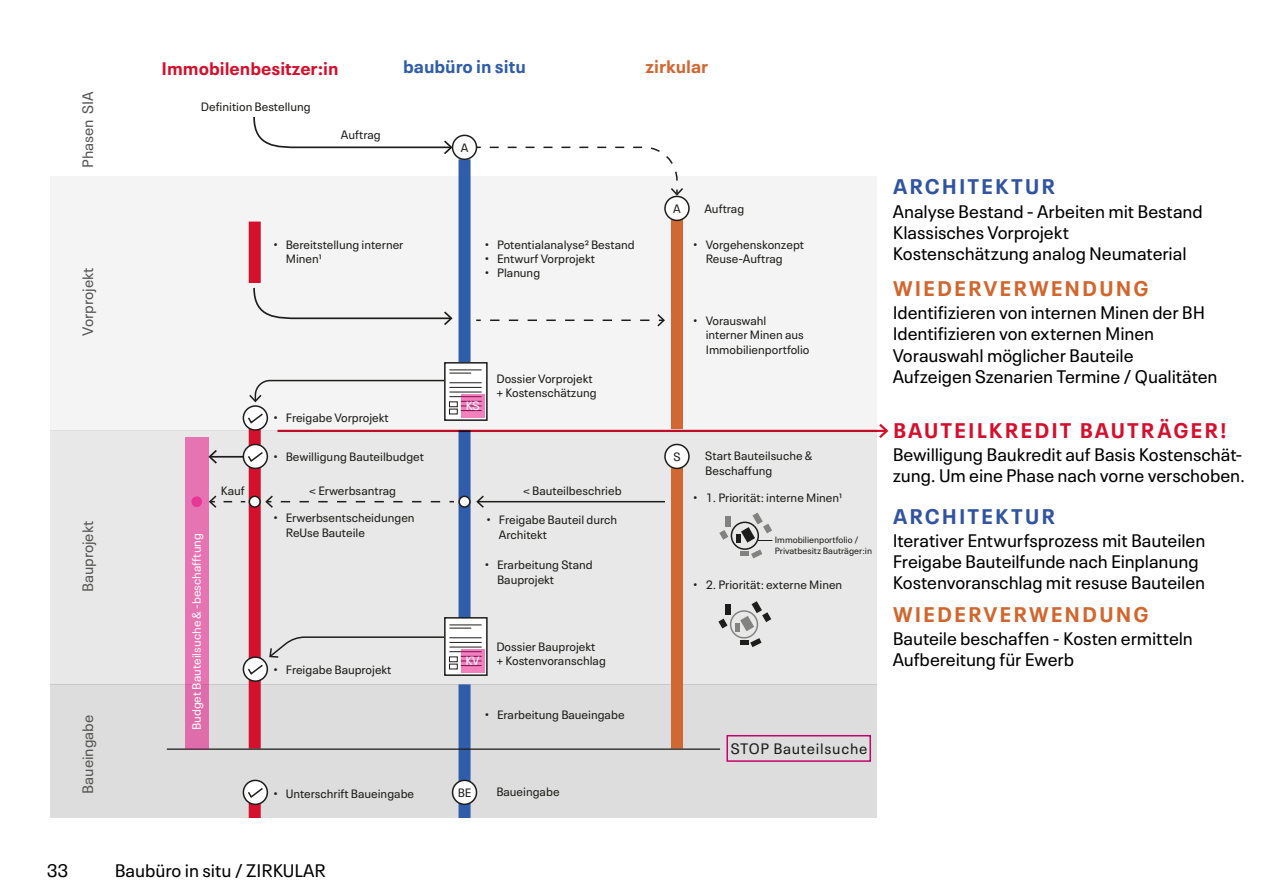
<style>
.page{position:relative;width:1263px;height:893px;background:#fff}
.page>*{position:absolute;margin:0;border:0;box-sizing:border-box;transform-origin:0 0}
.t1{font:700 21px "Neue Plak Text";letter-spacing:.1em;color:#d1672e}
.t2{font:700 21px "Neue Plak Text";letter-spacing:.1em;color:#d4102e}
.t3{font:700 21px "Neue Plak Text";letter-spacing:.1em;color:#3154a1}
.t4{font:18px/21px "Neue Plak Text";letter-spacing:-.005em;color:#000}
.t5{font:700 18px "Neue Plak Text";color:#d4102c}
.t6{font:700 18px "Neue Plak Text";color:#305da9}
.t7{font:700 18px "Neue Plak Text";color:#d16732}
.t8{font:15px "Neue Plak Text";color:#575756}
.t9{font:15px "Neue Plak Text";letter-spacing:.05em;color:#1d1d1b}
.t10{font:12px/14.4px "Neue Plak Text";color:#1d1d1b}
.t11{font:12px "Neue Plak Text";color:#fff}
.t12{font:9px/10.8px "Neue Plak Text";color:#1d1d1b}
</style>
<div class="page">
<div style="left:50px;top:176px;width:827px;height:255px;background:#f4f4f4"></div>
<div style="left:50px;top:431px;width:827px;height:254px;background:#e8e8e8"></div>
<div style="left:50px;top:684px;width:827px;height:134px;background:#ddd"></div>
<svg style="left:253px;top:117px;width:200px;height:37px"></svg>
<svg style="left:253px;top:288px;width:200px;height:37px"></svg>
<div style="left:458px;top:159px;width:12px;height:204px;background:#305da9"></div>
<div style="left:458px;top:430px;width:12px;height:204px;background:#305da9"></div>
<div style="left:458px;top:684px;width:12px;height:134px;background:#305da9"></div>
<div style="left:249px;top:418px;width:12px;height:331px;background:#d4102c"></div>
<div style="left:249px;top:789px;width:12px;height:29px;background:#d4102c"></div>
<div style="left:249px;top:222px;width:12px;height:61px;background:#d4102c"></div>
<div style="left:671px;top:217px;width:12px;height:212px;background:#d16732"></div>
<div style="left:671px;top:468px;width:12px;height:281px;background:#d16732"></div>
<hr style="left:210px;top:456px;width:33px;height:2px;background:#1d1d1b">
<svg style="left:208px;top:450px;width:9px;height:14px"></svg>
<svg style="left:489px;top:146px;width:194px;height:50px"></svg>
<svg style="left:490px;top:314px;width:175px;height:12px"></svg>
<hr style="left:478px;top:501px;width:187px;height:1px;background:#1d1d1b">
<svg style="left:476px;top:496px;width:8px;height:12px"></svg>
<svg style="left:265px;top:496px;width:175px;height:12px"></svg>
<svg style="left:209px;top:496px;width:23px;height:12px"></svg>
<hr style="left:167px;top:748px;width:553px;height:2px;background:#1d1d1b">
<div style="left:452px;top:135px;width:25px;height:25px;border:2px solid #1d1d1b;border-radius:50%"></div>
<div style="left:453px;top:780px;width:23px;height:24px;background:#fff;border-radius:50%"></div>
<div style="left:452px;top:780px;width:25px;height:25px;border:2px solid #1d1d1b;border-radius:50%"></div>
<div style="left:185px;top:437px;width:23px;height:312px;background:#e674b2"></div>
<div style="left:665px;top:196px;width:24px;height:24px;background:#fff;border-radius:50%"></div>
<div style="left:664px;top:196px;width:26px;height:25px;border:2px solid #1d1d1b;border-radius:50%"></div>
<div style="left:665px;top:444px;width:24px;height:24px;background:#fff;border-radius:50%"></div>
<div style="left:664px;top:444px;width:26px;height:25px;border:2px solid #1d1d1b;border-radius:50%"></div>
<div style="left:249px;top:496px;width:11px;height:11px;background:#fff;border-radius:50%"></div>
<div style="left:249px;top:496px;width:12px;height:12px;border:2px solid #1d1d1b;border-radius:50%"></div>
<div style="left:459px;top:496px;width:11px;height:11px;background:#fff;border-radius:50%"></div>
<div style="left:458px;top:496px;width:13px;height:12px;border:2px solid #1d1d1b;border-radius:50%"></div>
<div style="left:191px;top:496px;width:11px;height:11px;background:#e63996;border-radius:50%"></div>
<svg style="left:447px;top:365px;width:38px;height:53px"></svg>
<div style="left:444px;top:362px;width:44px;height:59px;border:2px solid #1d1d1b"></div>
<hr style="left:449px;top:370px;width:33px;height:1px;background:#1d1d1b">
<div style="left:461px;top:394px;width:23px;height:24px;background:#f280be"></div>
<svg style="left:447px;top:620px;width:38px;height:53px"></svg>
<div style="left:444px;top:617px;width:44px;height:59px;border:2px solid #1d1d1b"></div>
<hr style="left:449px;top:637px;width:33px;height:1px;background:#1d1d1b">
<hr style="left:449px;top:642px;width:33px;height:1px;background:#1d1d1b">
<hr style="left:449px;top:647px;width:33px;height:1px;background:#1d1d1b">
<hr style="left:449px;top:651px;width:33px;height:1px;background:#1d1d1b">
<div style="left:449px;top:657px;width:8px;height:5px;border:1px solid #1d1d1b"></div>
<div style="left:449px;top:664px;width:8px;height:5px;border:1px solid #1d1d1b"></div>
<hr style="left:449px;top:625px;width:33px;height:1px;background:#1d1d1b">
<svg style="left:449px;top:628px;width:22px;height:1px"></svg>
<svg style="left:243px;top:444px;width:24px;height:24px"></svg>
<div style="left:243px;top:444px;width:25px;height:25px;border:2px solid #1d1d1b;border-radius:50%"></div>
<svg style="left:246px;top:450px;width:19px;height:13px"></svg>
<svg style="left:461px;top:649px;width:23px;height:24px"></svg>
<svg style="left:243px;top:406px;width:24px;height:24px"></svg>
<div style="left:243px;top:405px;width:25px;height:26px;border:2px solid #1d1d1b;border-radius:50%"></div>
<svg style="left:246px;top:373px;width:236px;height:52px"></svg>
<svg style="left:243px;top:657px;width:24px;height:24px"></svg>
<div style="left:243px;top:656px;width:25px;height:26px;border:2px solid #1d1d1b;border-radius:50%"></div>
<svg style="left:246px;top:636px;width:200px;height:40px"></svg>
<svg style="left:243px;top:780px;width:24px;height:24px"></svg>
<div style="left:243px;top:780px;width:25px;height:25px;border:2px solid #1d1d1b;border-radius:50%"></div>
<svg style="left:246px;top:786px;width:19px;height:13px"></svg>
<div style="left:730px;top:610px;width:28px;height:29px;border:2px solid #1d1d1b;border-radius:50%"></div>
<svg style="left:718px;top:619px;width:9px;height:9px"></svg>
<svg style="left:736px;top:601px;width:35px;height:31px"></svg>
<div style="left:725px;top:605px;width:5px;height:10px;background:#1d1d1b"></div>
<svg style="left:740px;top:638px;width:21px;height:9px"></svg>
<div style="left:731px;top:522px;width:28px;height:28px;border:2px solid #1d1d1b;border-radius:50%"></div>
<svg style="left:719px;top:530px;width:9px;height:10px"></svg>
<div style="left:726px;top:516px;width:5px;height:10px;background:#828281"></div>
<svg style="left:741px;top:549px;width:21px;height:9px"></svg>
<svg style="left:737px;top:512px;width:35px;height:31px"></svg>
<hr style="left:277px;top:430px;width:610px;height:2px;background:#d4102e">
<svg style="left:877px;top:423px;width:12px;height:15px"></svg>
<div style="left:726px;top:735px;width:145px;height:27px;border:2px solid #e6007d"></div>
<p class="t8" style="left:76px;top:168px;width:78px;rotate:-90deg">Phasen SIA</p>
<p class="t8" style="left:76px;top:336px;width:69px;rotate:-90deg">Vorprojekt</p>
<p class="t8" style="left:76px;top:592px;width:73px;rotate:-90deg">Bauprojekt</p>
<p class="t8" style="left:76px;top:794px;width:81px;rotate:-90deg">Baueingabe</p>
<h2 class="t5" style="left:162px;top:54px;width:179px">Immobilenbesitzer:in</h2>
<p class="t10" style="left:201px;top:98px;width:111px">Definition Bestellung</p>
<p class="t10" style="left:341px;top:126px;width:41px">Auftrag</p>
<h2 class="t6" style="left:403px;top:52px;width:124px">baubüro in situ</h2>
<h2 class="t7" style="left:646px;top:52px;width:64px">zirkular</h2>
<p class="t10" style="left:461px;top:139px;width:9px">A</p>
<p class="t10" style="left:673px;top:200px;width:9px">A</p>
<p class="t10" style="left:704px;top:200px;width:41px">Auftrag</p>
<p class="t10" style="left:286px;top:236px;width:119px;text-indent:-13px">• Bereitstellung interner<br>Minen1</p>
<p class="t10" style="left:484px;top:236px;width:152px">• Potentialanalyse2 Bestand</p>
<p class="t10" style="left:484px;top:250px;width:112px">• Entwurf Vorprojekt</p>
<p class="t10" style="left:484px;top:265px;width:57px">• Planung</p>
<p class="t11" style="left:187px;top:730px;width:199px;rotate:-90deg">Budget Bauteilsuche &amp; -beschafftung</p>
<p class="t10" style="left:273px;top:409px;width:117px">• Freigabe Vorprojekt</p>
<p class="t10" style="left:273px;top:448px;width:153px">• Bewilligung Bauteilbudget</p>
<p class="t11" style="left:466px;top:396px;width:15px">KS</p>
<p class="t10" style="left:496px;top:370px;width:102px">Dossier Vorprojekt + Kostenschätzung</p>
<p class="t10" style="left:221px;top:482px;width:25px">Kauf</p>
<p class="t10" style="left:309px;top:482px;width:88px">&lt; Erwerbsantrag</p>
<p class="t10" style="left:523px;top:482px;width:100px">&lt; Bauteilbeschrieb</p>
<p class="t10" style="left:286px;top:509px;width:130px;text-indent:-13px">• Erwerbsentscheidungen<br>ReUse Bauteile</p>
<p class="t10" style="left:273px;top:661px;width:120px">• Freigabe Bauprojekt</p>
<p class="t10" style="left:499px;top:511px;width:120px;text-indent:-13px">• Freigabe Bauteil durch<br>Architekt</p>
<p class="t10" style="left:497px;top:557px;width:97px;text-indent:-13px">• Erarbeitung Stand<br>Bauprojekt</p>
<p class="t11" style="left:465px;top:651px;width:16px">KV</p>
<p class="t10" style="left:496px;top:638px;width:111px">Dossier Bauprojekt<br>+ Kostenvoranschlag</p>
<p class="t10" style="left:484px;top:706px;width:142px">• Erarbeitung Baueingabe</p>
<p class="t10" style="left:273px;top:785px;width:143px">• Unterschrift Baueingabe</p>
<p class="t10" style="left:458px;top:784px;width:15px">BE</p>
<p class="t10" style="left:496px;top:784px;width:65px">Baueingabe</p>
<p class="t10" style="left:706px;top:236px;width:100px;text-indent:-13px">• Vorgehenskonzept<br>Reuse-Auftrag</p>
<p class="t10" style="left:706px;top:312px;width:105px;text-indent:-13px">• Vorauswahl interner Minen aus<br>Immobilienportfolio</p>
<p class="t10" style="left:673px;top:448px;width:9px">S</p>
<p class="t10" style="left:705px;top:448px;width:109px">Start Bauteilsuche &amp;<br>Beschaffung</p>
<p class="t10" style="left:693px;top:490px;width:151px">• 1. Priorität: interne Minen1</p>
<p class="t12" style="left:775px;top:534px;width:99px">Immobilienportfolio /<br>Privatbesitz Bauträger:in</p>
<p class="t10" style="left:693px;top:576px;width:151px">• 2. Priorität: externe Minen</p>
<p class="t9" style="left:731px;top:736px;width:138px">STOP Bauteilsuche</p>
<h1 class="t3" style="left:893px;top:170px;width:164px">ARCHITEKTUR</h1>
<h2 class="t4" style="left:893px;top:199px;width:312px">Analyse Bestand - Arbeiten mit Bestand<br>Klassisches Vorprojekt<br>Kostenschätzung analog Neumaterial</h2>
<h1 class="t1" style="left:893px;top:271px;width:257px">WIEDERVERWENDUNG</h1>
<h2 class="t4" style="left:893px;top:301px;width:326px">Identifizieren von internen Minen der BH Identifizieren von externen Minen Vorauswahl möglicher Bauteile<br>Aufzeigen Szenarien Termine / Qualitäten</h2>
<h1 class="t2" style="left:893px;top:413px;width:335px">BAUTEILKREDIT BAUTRÄGER!</h1>
<h2 class="t4" style="left:893px;top:442px;width:354px">Bewilligung Baukredit auf Basis Kostenschät&shy;zung. Um eine Phase nach vorne verschoben.</h2>
<h1 class="t3" style="left:893px;top:499px;width:164px">ARCHITEKTUR</h1>
<h2 class="t4" style="left:893px;top:529px;width:314px">Iterativer Entwurfsprozess mit Bauteilen<br>Freigabe Bauteilfunde nach Einplanung<br>Kostenvoranschlag mit resuse Bauteilen</h2>
<h1 class="t1" style="left:893px;top:597px;width:257px">WIEDERVERWENDUNG</h1>
<h2 class="t4" style="left:893px;top:627px;width:302px">Bauteile beschaffen - Kosten ermitteln<br>Aufbereitung für Ewerb</h2>
<h2 class="t4" style="left:47px;top:858px;width:23px">33</h2>
<h2 class="t4" style="left:115px;top:858px;width:212px">Baubüro in situ / ZIRKULAR</h2>
</div>
